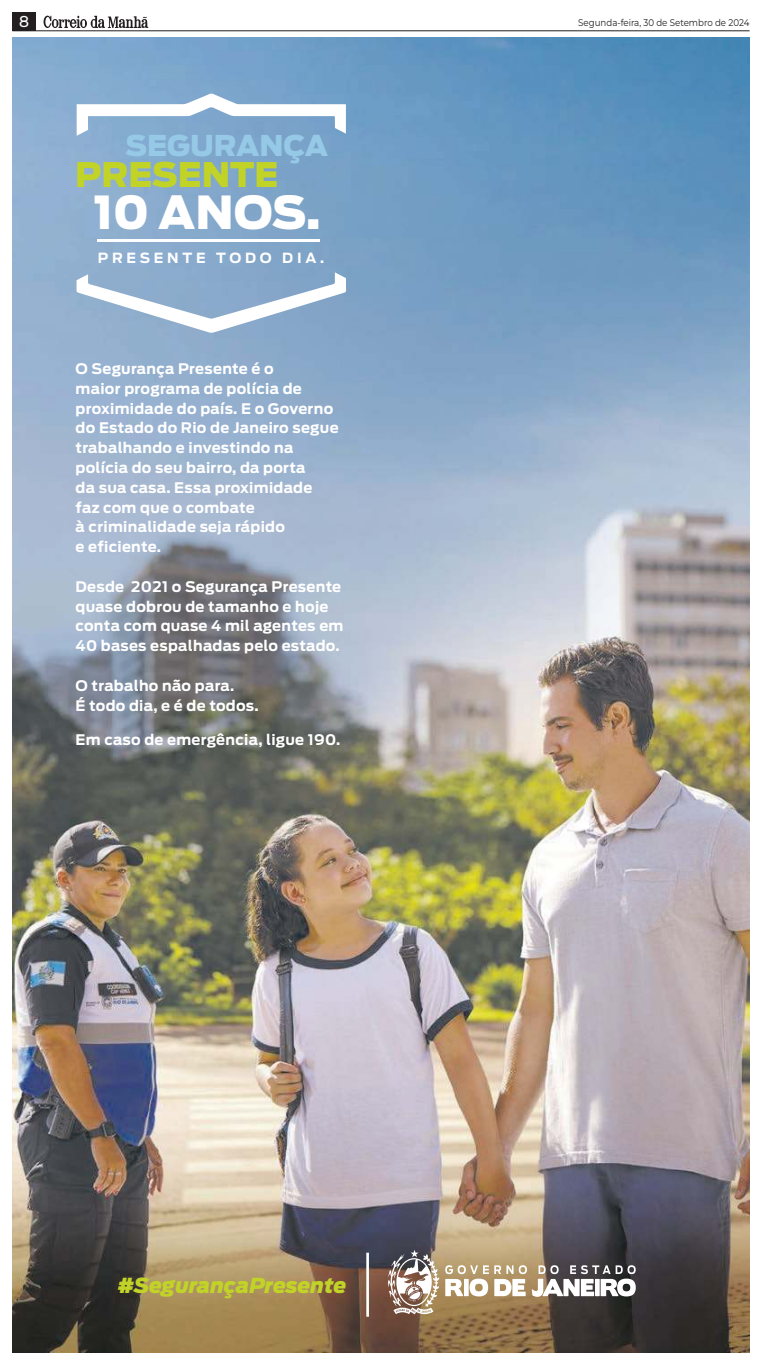
<style>
.page{position:relative;width:762px;height:1365px;background:#fff}
.page>*{position:absolute;margin:0;border:0;box-sizing:border-box;transform-origin:0 0}
.t1{font:900 45.24px "Antenna";color:#fff}
.t2{font:900 33.69px "Antenna";color:#c2d328}
.t3{font:900 28.44px "Antenna";letter-spacing:-.005em;color:#96c9e5}
.t4{font:italic 900 20.56px "Antenna";color:#c2d328}
.t5{font:500 15.75px "Montserrat";color:#fff}
.t6{font:700 14.53px/19.8px "Antenna";letter-spacing:.02em;color:#fff}
.t7{font:700 13.91px "Antenna";letter-spacing:.27em;color:#fff}
.t8{font:9.62px "Montserrat";color:#231f20;scale:.9 1}
</style>
<div class="page">
<hr style="left:12px;top:30px;width:737px;height:1px;background:#231f20">
<svg style="left:44px;top:16px;width:104px;height:12px"></svg>
<div style="left:12px;top:12px;width:24px;height:19px;background:#231f20"></div>
<img style="left:12px;top:37px;width:737px;height:1315px">
<hr style="left:98px;top:239px;width:222px;height:3px;background:#fff">
<svg style="left:77px;top:93px;width:269px;height:43px"></svg>
<svg style="left:76px;top:272px;width:270px;height:61px"></svg>
<svg style="left:388px;top:1249px;width:51px;height:65px"></svg>
<svg style="left:445px;top:1264px;width:190px;height:32px"></svg>
<hr style="left:366px;top:1252px;width:3px;height:64px;background:#fff">
<p class="t5" style="left:19px;top:13px;width:11px">8</p>
<p class="t8" style="left:578px;top:18px;width:192px">Segunda-feira, 30 de Setembro de 2024</p>
<h3 class="t3" style="left:126px;top:134px;width:204px">SEGURANÇA</h3>
<h2 class="t2" style="left:75px;top:162px;width:205px">PRESENTE</h2>
<h1 class="t1" style="left:93px;top:194px;width:229px">10 ANOS.</h1>
<p class="t7" style="left:98px;top:250px;width:228px">PRESENTE TODO DIA.</p>
<p class="t6" style="left:76px;top:359px;width:264px">O Segurança Presente é o<br>maior programa de polícia de proximidade do país. E o Governo do Estado do Rio de Janeiro segue trabalhando e investindo na polícia do seu bairro, da porta<br>da sua casa. Essa proximidade faz com que o combate<br>à criminalidade seja rápido<br>e eficiente.</p>
<p class="t6" style="left:76px;top:576px;width:269px">Desde 2021 o Segurança Presente quase dobrou de tamanho e hoje conta com quase 4 mil agentes em<br>40 bases espalhadas pelo estado.</p>
<p class="t6" style="left:76px;top:675px;width:185px">O trabalho não para.<br>É todo dia, e é de todos.</p>
<p class="t6" style="left:76px;top:729px;width:266px">Em caso de emergência, ligue 190.</p>
<h3 class="t4" style="left:118px;top:1277px;width:230px">#SegurançaPresente</h3>
</div>
